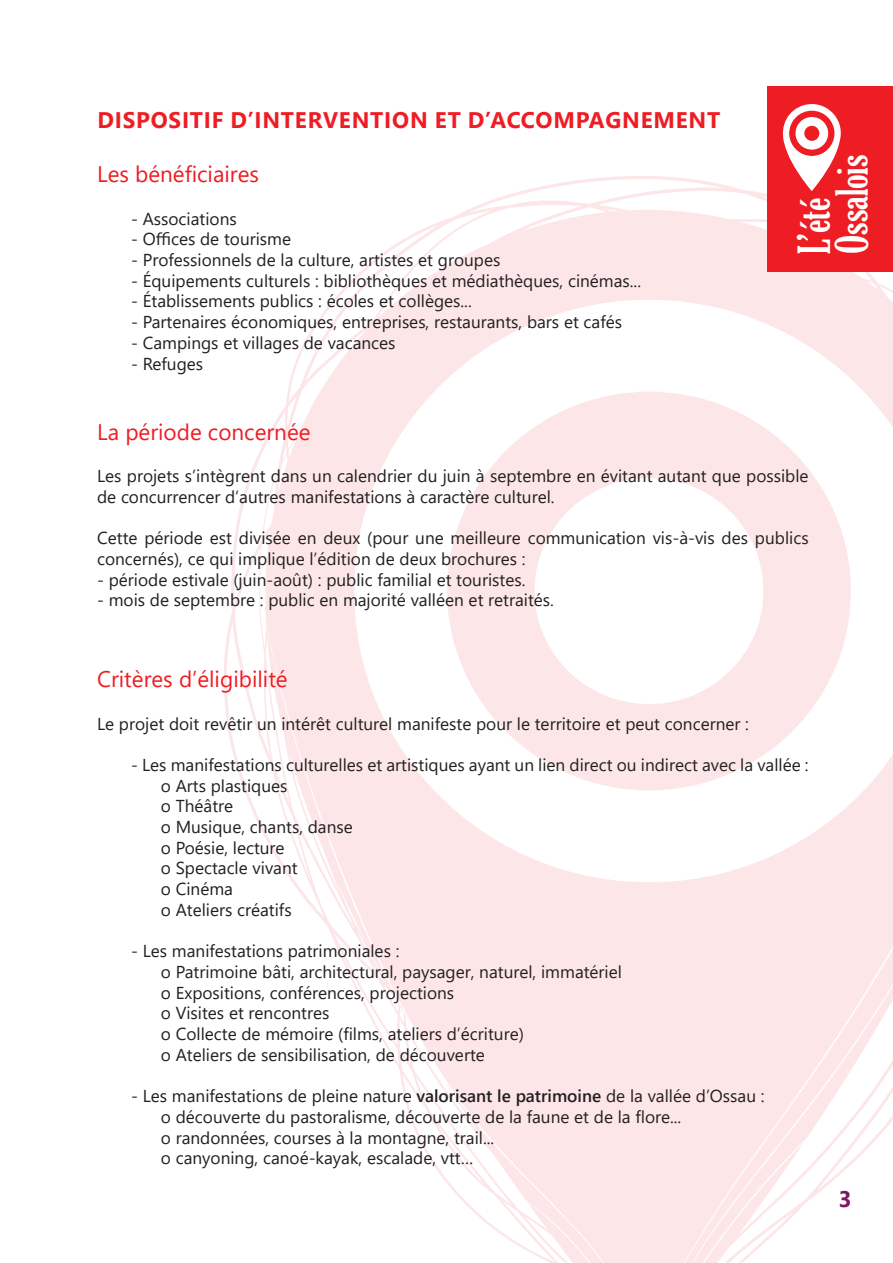
<style>
.page{position:relative;width:893px;height:1263px;background:#fff}
.page>*{position:absolute;margin:0;border:0;box-sizing:border-box;transform-origin:0 0}
.t1{font:extra-condensed 42.6px/37.8px "Gloucester";color:#fff}
.t2{font:22.5px "Segoe UI";color:#ee1d23}
.t3{font:700 22.5px "Segoe UI";letter-spacing:.035em;color:#ee1d23}
.t4{font:700 22.5px "Segoe UI";color:#811761}
.t5{font:17.25px/20.7px "Segoe UI";color:#231f20}
.s1{font-weight:600}
</style>
<div class="page">
<img style="left:224px;top:86px;width:669px;height:1177px">
<div style="left:768px;top:86px;width:125px;height:186px;background:#ee1d23"></div>
<svg style="left:782px;top:104px;width:59px;height:87px"></svg>
<div style="left:789px;top:111px;width:45px;height:45px;background:#ee1d23;border-radius:50%"></div>
<div style="left:795px;top:117px;width:33px;height:33px;background:#fff;border-radius:50%"></div>
<div style="left:804px;top:126px;width:15px;height:15px;background:#ee1d23;border-radius:50%"></div>
<p class="t3" style="left:98px;top:99px;width:624px">DISPOSITIF D’INTERVENTION ET D’ACCOMPAGNEMENT</p>
<p class="t2" style="left:97px;top:153px;width:163px">Les bénéficiaires</p>
<p class="t5" style="left:131px;top:207px;width:107px">- Associations</p>
<p class="t5" style="left:131px;top:227px;width:162px">- Offices de tourisme</p>
<p class="t5" style="left:131px;top:248px;width:371px">- Professionnels de la culture, artistes et groupes</p>
<p class="t5" style="left:131px;top:269px;width:511px">- Équipements culturels : bibliothèques et médiathèques, cinémas...</p>
<p class="t5" style="left:131px;top:289px;width:342px">- Établissements publics : écoles et collèges...</p>
<p class="t5" style="left:131px;top:310px;width:492px">- Partenaires économiques, entreprises, restaurants, bars et cafés</p>
<p class="t5" style="left:131px;top:331px;width:266px">- Campings et villages de vacances</p>
<p class="t5" style="left:131px;top:351px;width:74px">- Refuges</p>
<h1 class="t1" style="left:796px;top:254px;width:101px;rotate:-90deg">L’été<br>Ossalois</h1>
<p class="t2" style="left:97px;top:410px;width:215px">La période concernée</p>
<p class="t5" style="left:97px;top:464px;width:713px">Les projets s’intègrent dans un calendrier du juin à septembre en évitant autant que possible de concurrencer d’autres manifestations à caractère culturel.</p>
<p class="t5" style="left:97px;top:526px;width:713px">Cette période est divisée en deux (pour une meilleure communication vis-à-vis des publics concernés), ce qui implique l’édition de deux brochures :</p>
<p class="t5" style="left:97px;top:567px;width:430px">- période estivale (juin-août) : public familial et touristes.</p>
<p class="t5" style="left:97px;top:588px;width:458px">- mois de septembre : public en majorité valléen et retraités.</p>
<p class="t2" style="left:97px;top:658px;width:192px">Critères d’éligibilité</p>
<p class="t5" style="left:97px;top:711px;width:653px">Le projet doit revêtir un intérêt culturel manifeste pour le territoire et peut concerner :</p>
<p class="t5" style="left:131px;top:753px;width:679px">- Les manifestations culturelles et artistiques ayant un lien direct ou indirect avec la vallée :</p>
<p class="t5" style="left:161px;top:774px;width:128px">o Arts plastiques</p>
<p class="t5" style="left:161px;top:794px;width:74px">o Théâtre</p>
<p class="t5" style="left:161px;top:815px;width:193px">o Musique, chants, danse</p>
<p class="t5" style="left:161px;top:836px;width:125px">o Poésie, lecture</p>
<p class="t5" style="left:161px;top:856px;width:138px">o Spectacle vivant</p>
<p class="t5" style="left:161px;top:877px;width:74px">o Cinéma</p>
<p class="t5" style="left:161px;top:898px;width:132px">o Ateliers créatifs</p>
<p class="t5" style="left:131px;top:939px;width:270px">- Les manifestations patrimoniales :</p>
<p class="t5" style="left:161px;top:960px;width:463px">o Patrimoine bâti, architectural, paysager, naturel, immatériel</p>
<p class="t5" style="left:161px;top:981px;width:295px">o Expositions, conférences, projections</p>
<p class="t5" style="left:161px;top:1001px;width:170px">o Visites et rencontres</p>
<p class="t5" style="left:161px;top:1022px;width:365px">o Collecte de mémoire (films, ateliers d’écriture)</p>
<p class="t5" style="left:161px;top:1043px;width:325px">o Ateliers de sensibilisation, de découverte</p>
<p class="t5" style="left:131px;top:1084px;width:635px">- Les manifestations de pleine nature <span class="s1">valorisant le patrimoine</span> de la vallée d’Ossau :</p>
<p class="t5" style="left:161px;top:1105px;width:522px">o découverte du pastoralisme, découverte de la faune et de la flore...</p>
<p class="t5" style="left:161px;top:1125px;width:335px">o randonnées, courses à la montagne, trail...</p>
<p class="t5" style="left:161px;top:1146px;width:314px">o canyoning, canoé-kayak, escalade, vtt…</p>
<h2 class="t4" style="left:839px;top:1178px;width:14px">3</h2>
</div>
